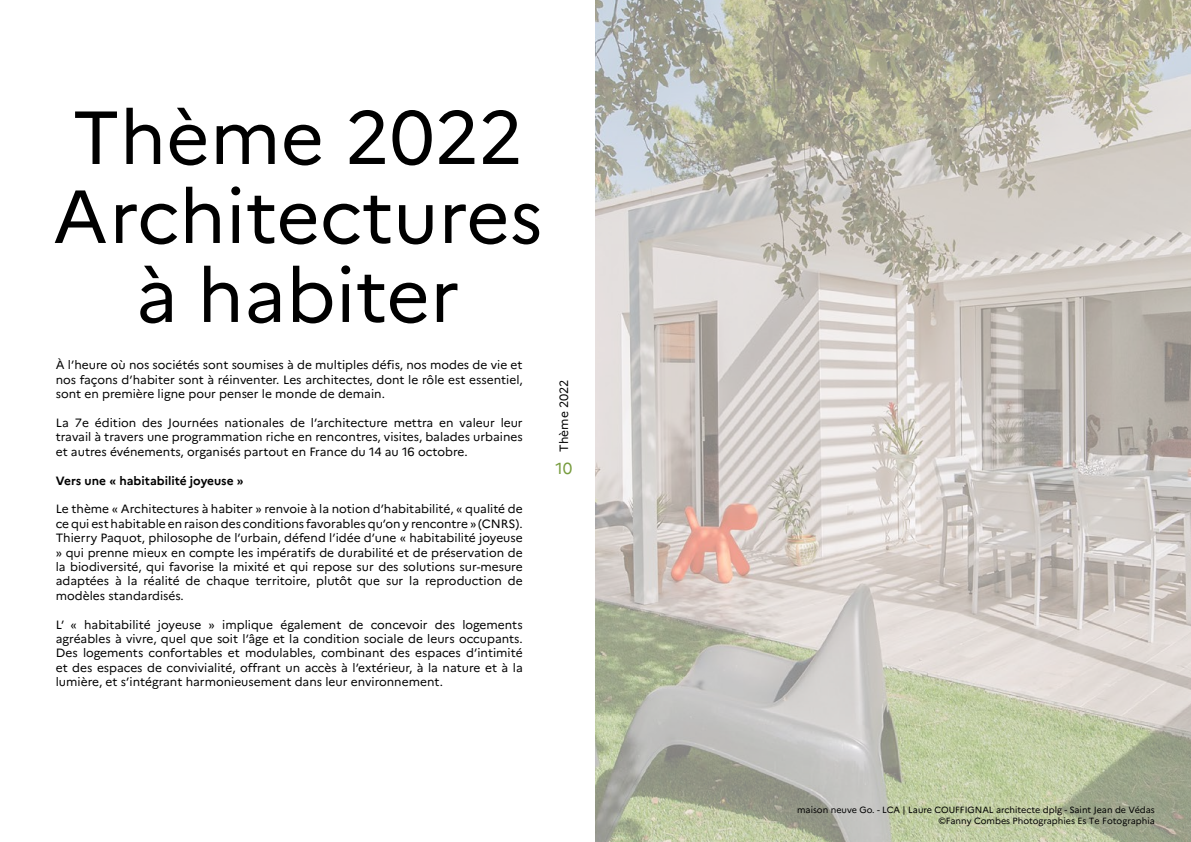
<style>
.page{position:relative;width:1191px;height:842px;background:#fff}
.page>*{position:absolute;margin:0;border:0;box-sizing:border-box;transform-origin:0 0}
.t1{font:75px/79px "Marianne";color:#000;text-align:center}
.t2{font:16px "Marianne";color:#779c3e}
.t3{font:12px/14.4px "Marianne";color:#000;text-align:justify}
.t4{font:700 12px "Marianne";color:#000}
.t5{font:9px/10.8px "Marianne";color:#000;text-align:right}
</style>
<div class="page">
<img style="left:595px;top:0;width:596px;height:842px">
<h1 class="t1" style="left:53px;top:98px;width:491px">Thème 2022<br>Architectures à habiter</h1>
<p class="t3" style="left:56px;top:358px;width:468px">À l’heure où nos sociétés sont soumises à de multiples défis, nos modes de vie et nos façons d’habiter sont à réinventer. Les architectes, dont le rôle est essentiel, sont en première ligne pour penser le monde de demain.</p>
<p class="t3" style="left:56px;top:415px;width:468px">La 7e édition des Journées nationales de l’architecture mettra en valeur leur travail à travers une programmation riche en rencontres, visites, balades urbaines et autres événements, organisés partout en France du 14 au 16 octobre.</p>
<p class="t4" style="left:56px;top:473px;width:189px">Vers une « habitabilité joyeuse »</p>
<p class="t3" style="left:56px;top:502px;width:468px">Le thème « Architectures à habiter » renvoie à la notion d’habitabilité, « qualité de ce qui est habitable en raison des conditions favorables qu’on y rencontre » (CNRS).<br>Thierry Paquot, philosophe de l’urbain, défend l’idée d’une « habitabilité joyeuse » qui prenne mieux en compte les impératifs de durabilité et de préservation de la biodiversité, qui favorise la mixité et qui repose sur des solutions sur-mesure adaptées à la réalité de chaque territoire, plutôt que sur la reproduction de modèles standardisés.</p>
<p class="t3" style="left:56px;top:617px;width:468px">L’ « habitabilité joyeuse » implique également de concevoir des logements agréables à vivre, quel que soit l’âge et la condition sociale de leurs occupants.<br>Des logements confortables et modulables, combinant des espaces d’intimité et des espaces de convivialité, offrant un accès à l’extérieur, à la nature et à la lumière, et s’intégrant harmonieusement dans leur environnement.</p>
<p class="t3" style="left:556px;top:452px;width:74px;rotate:-90deg">Thème 2022</p>
<h2 class="t2" style="left:555px;top:459px;width:18px">10</h2>
<p class="t5" style="left:797px;top:804px;width:359px">maison neuve Go. - LCA | Laure COUFFIGNAL architecte dplg - Saint Jean de Védas ©Fanny Combes Photographies Es Te Fotographia</p>
</div>
